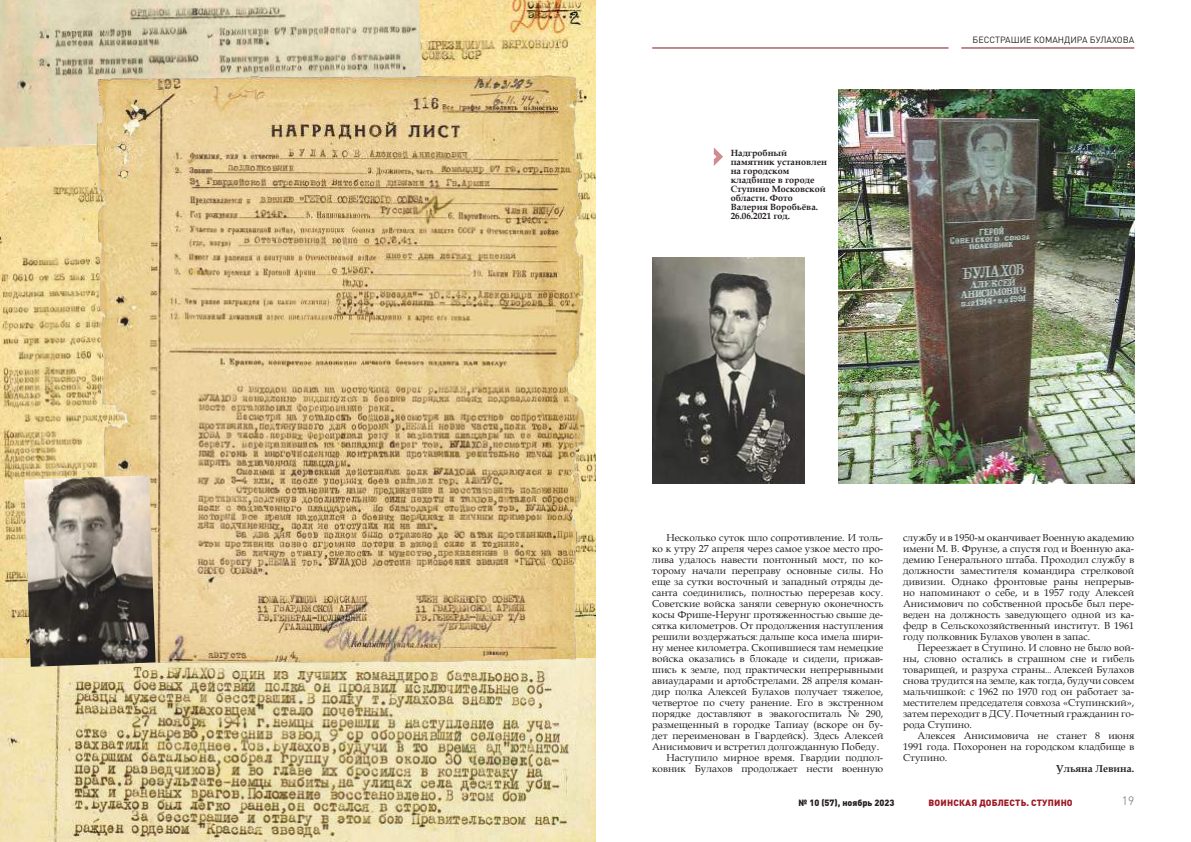
<style>
.page{position:relative;width:1191px;height:842px;background:#fff}
.page>*{position:absolute;margin:0;border:0;box-sizing:border-box;transform-origin:0 0}
.t1{font:300 12px "DIN Pro";color:#656365}
.t2{font:10px/11px "Book Antiqua";color:#241f1f;text-align:justify}
.t3{font:700 10px "Book Antiqua";color:#241f1f}
.t4{font:700 9px/9px "Book Antiqua";color:#241f1f}
.t5{font:9px "DIN Pro";color:#241f1f}
.t6{font:900 9px "DIN Pro";letter-spacing:.02em;color:#9f1a23}
.t7{font:900 9px "DIN Pro";color:#241f1f}
</style>
<div class="page">
<img style="left:0;top:147px;width:93px;height:511px">
<img style="left:423px;top:0;width:172px;height:658px">
<img style="left:0;top:0;width:423px;height:147px">
<svg style="left:714px;top:148px;width:9px;height:18px"></svg>
<hr style="left:961px;top:47px;width:173px;height:1px;background:#841220">
<hr style="left:652px;top:47px;width:296px;height:1px;background:#841220">
<img style="left:838px;top:89px;width:296px;height:395px">
<img style="left:652px;top:257px;width:152px;height:227px">
<img style="left:0;top:658px;width:595px;height:184px">
<img style="left:93px;top:76px;width:493px;height:624px">
<img style="left:24px;top:475px;width:132px;height:192px">
<p class="t4" style="left:730px;top:148px;width:98px">Надгробный памятник установлен на городском кладбище в городе<br>Ступино Московской области. Фото<br>Валерия Воробьёва.<br>26.06.2021 год.</p>
<p class="t5" style="left:972px;top:34px;width:163px">БЕССТРАШИЕ КОМАНДИРА БУЛАХОВА</p>
<p class="t2" style="left:666px;top:532px;width:218px">Несколько суток шло сопротивление. И толь-</p>
<p class="t2" style="left:652px;top:543px;width:233px">ко к утру 27 апреля через самое узкое место про-</p>
<p class="t2" style="left:652px;top:554px;width:233px">лива удалось навести понтонный мост, по ко-</p>
<p class="t2" style="left:652px;top:565px;width:233px">торому начали переправу основные силы. Но</p>
<p class="t2" style="left:652px;top:576px;width:233px">еще за сутки восточный и западный отряды де-</p>
<p class="t2" style="left:652px;top:587px;width:233px">санта соединились, полностью перерезав косу.</p>
<p class="t2" style="left:652px;top:598px;width:233px">Советские войска заняли северную оконечность</p>
<p class="t2" style="left:652px;top:609px;width:233px">косы Фрише-Нерунг протяженностью свыше де-</p>
<p class="t2" style="left:652px;top:620px;width:233px">сятка километров. От продолжения наступления</p>
<p class="t2" style="left:652px;top:631px;width:233px">решили воздержаться: дальше коса имела шири-</p>
<p class="t2" style="left:652px;top:642px;width:233px">ну менее километра. Скопившиеся там немецкие</p>
<p class="t2" style="left:652px;top:653px;width:233px">войска оказались в блокаде и сидели, прижав-</p>
<p class="t2" style="left:652px;top:664px;width:233px">шись к земле, под практически непрерывными</p>
<p class="t2" style="left:652px;top:675px;width:233px">авиаударами и артобстрелами. 28 апреля коман-</p>
<p class="t2" style="left:652px;top:686px;width:233px">дир полка Алексей Булахов получает тяжелое,</p>
<p class="t2" style="left:652px;top:697px;width:233px">четвертое по счету ранение. Его в экстренном</p>
<p class="t2" style="left:652px;top:708px;width:233px">порядке доставляют в эвакогоспиталь № 290,</p>
<p class="t2" style="left:652px;top:719px;width:233px">размещенный в городке Тапиау (вскоре он бу-</p>
<p class="t2" style="left:652px;top:730px;width:233px">дет переименован в Гвардейск). Здесь Алексей</p>
<p class="t2" style="left:652px;top:741px;width:228px">Анисимович и встретил долгожданную Победу.</p>
<p class="t2" style="left:666px;top:752px;width:218px">Наступило мирное время. Гвардии подпол-</p>
<p class="t2" style="left:652px;top:763px;width:233px">ковник Булахов продолжает нести военную</p>
<p class="t2" style="left:903px;top:532px;width:233px">службу и в 1950‑м оканчивает Военную академию имени М. В. Фрунзе, а спустя год и Военную ака&shy;демию Генерального штаба. Проходил службу в должности заместителя командира стрелковой дивизии. Однако фронтовые раны непрерыв&shy;но напоминают о себе, и в 1957 году Алексей Анисимович по собственной просьбе был пере&shy;веден на должность заведующего одной из ка&shy;федр в Сельскохозяйственный институт. В 1961 году полковник Булахов уволен в запас.</p>
<p class="t2" style="left:903px;top:642px;width:233px;text-indent:14px">Переезжает в Ступино. И словно не было вой&shy;ны, словно остались в страшном сне и гибель товарищей, и разруха страны... Алексей Булахов снова трудится на земле, как тогда, будучи совсем мальчишкой: с 1962 по 1970 год он работает за&shy;местителем председателя совхоза «Ступинский», затем переходит в ДСУ. Почетный гражданин го&shy;рода Ступино.</p>
<p class="t2" style="left:903px;top:730px;width:233px;text-indent:14px">Алексея Анисимовича не станет 8 июня 1991 года. Похоронен на городском кладбище в Ступино.</p>
<p class="t3" style="left:1056px;top:762px;width:79px">Ульяна Левина.</p>
<p class="t7" style="left:798px;top:795px;width:97px">№ 10 (57), ноябрь 2023</p>
<p class="t6" style="left:928px;top:795px;width:146px">ВОИНСКАЯ ДОБЛЕСТЬ. СТУПИНО</p>
<p class="t1" style="left:1122px;top:791px;width:14px">19</p>
</div>
